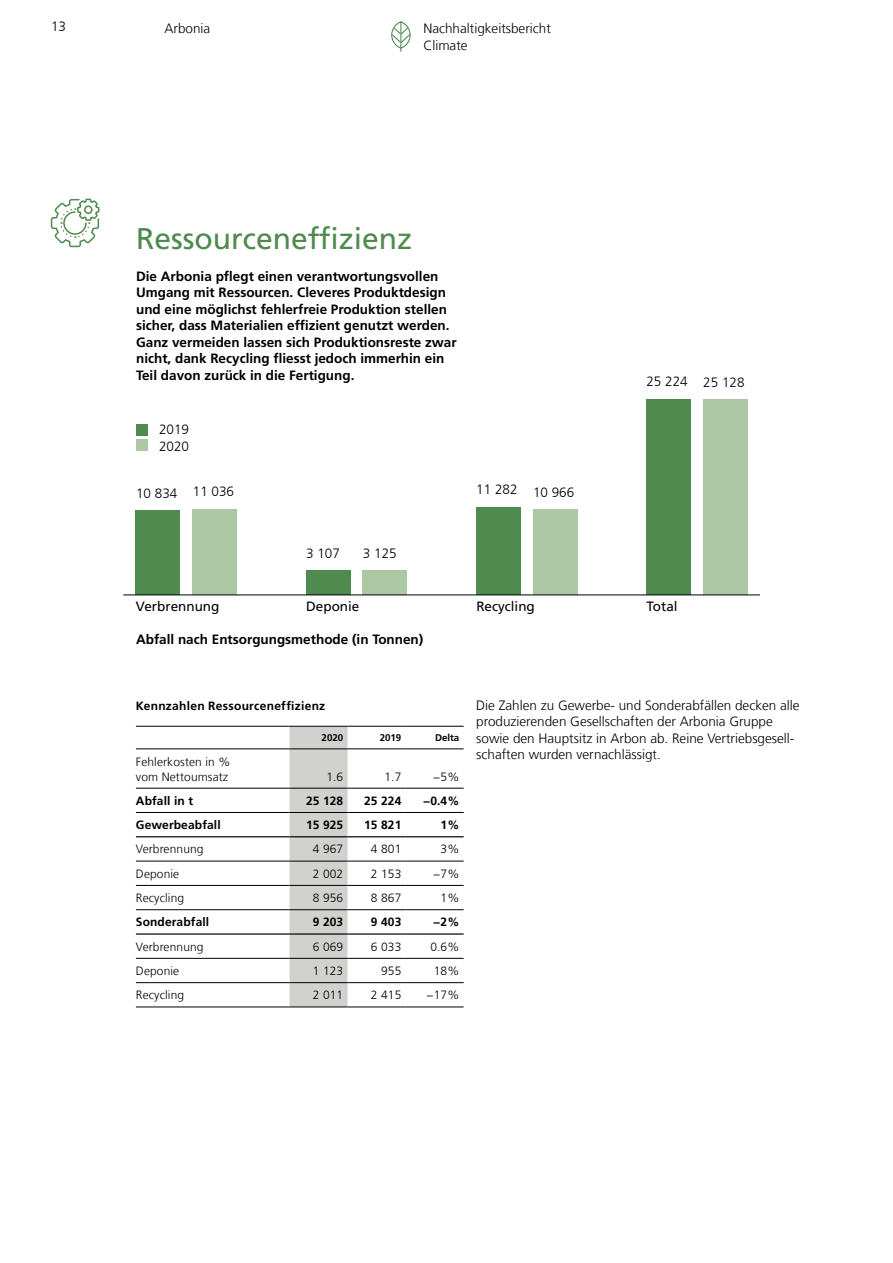
<style>
.page{position:relative;width:893px;height:1263px;background:#fff}
.page>*{position:absolute;margin:0;border:0;box-sizing:border-box;transform-origin:0 0}
.t1{font:30px "Frutiger LT Com";color:#4f8a4f}
.t2{font:700 13.5px/16.5px "Frutiger LT Com";color:#000}
.t3{font:300 13.5px/16.5px "Frutiger LT Com";color:#000}
.t4{font:13.5px "Frutiger LT Com";color:#000}
.t5{font:300 12px/15px "Frutiger LT Com";letter-spacing:.01em;color:#000}
.t6{font:700 12px "Frutiger LT Com";letter-spacing:.01em;color:#000}
.t7{font:700 9.75px "Frutiger LT Com";color:#000}
</style>
<div class="page">
<div style="left:290px;top:727px;width:58px;height:280px;background:#d1d1cf"></div>
<hr style="left:136px;top:726px;width:154px;height:1px;background:#000">
<hr style="left:290px;top:726px;width:58px;height:1px;background:#000">
<hr style="left:348px;top:726px;width:58px;height:1px;background:#000">
<hr style="left:406px;top:726px;width:58px;height:1px;background:#000">
<hr style="left:136px;top:749px;width:154px;height:1px;background:#000">
<hr style="left:290px;top:749px;width:58px;height:1px;background:#000">
<hr style="left:348px;top:749px;width:58px;height:1px;background:#000">
<hr style="left:406px;top:749px;width:58px;height:1px;background:#000">
<hr style="left:136px;top:788px;width:154px;height:1px;background:#000">
<hr style="left:290px;top:788px;width:58px;height:1px;background:#000">
<hr style="left:348px;top:788px;width:58px;height:1px;background:#000">
<hr style="left:406px;top:788px;width:58px;height:1px;background:#000">
<hr style="left:136px;top:812px;width:154px;height:1px;background:#000">
<hr style="left:290px;top:812px;width:58px;height:1px;background:#000">
<hr style="left:348px;top:812px;width:58px;height:1px;background:#000">
<hr style="left:406px;top:812px;width:58px;height:1px;background:#000">
<hr style="left:136px;top:861px;width:154px;height:1px;background:#000">
<hr style="left:290px;top:861px;width:58px;height:1px;background:#000">
<hr style="left:348px;top:861px;width:58px;height:1px;background:#000">
<hr style="left:406px;top:861px;width:58px;height:1px;background:#000">
<hr style="left:136px;top:885px;width:154px;height:1px;background:#000">
<hr style="left:290px;top:885px;width:58px;height:1px;background:#000">
<hr style="left:348px;top:885px;width:58px;height:1px;background:#000">
<hr style="left:406px;top:885px;width:58px;height:1px;background:#000">
<hr style="left:136px;top:909px;width:154px;height:1px;background:#000">
<hr style="left:290px;top:909px;width:58px;height:1px;background:#000">
<hr style="left:348px;top:909px;width:58px;height:1px;background:#000">
<hr style="left:406px;top:909px;width:58px;height:1px;background:#000">
<hr style="left:136px;top:958px;width:154px;height:1px;background:#000">
<hr style="left:290px;top:958px;width:58px;height:1px;background:#000">
<hr style="left:348px;top:958px;width:58px;height:1px;background:#000">
<hr style="left:406px;top:958px;width:58px;height:1px;background:#000">
<hr style="left:136px;top:982px;width:154px;height:1px;background:#000">
<hr style="left:290px;top:982px;width:58px;height:1px;background:#000">
<hr style="left:348px;top:982px;width:58px;height:1px;background:#000">
<hr style="left:406px;top:982px;width:58px;height:1px;background:#000">
<hr style="left:136px;top:1007px;width:154px;height:1px;background:#000">
<hr style="left:290px;top:1007px;width:58px;height:1px;background:#000">
<hr style="left:348px;top:1007px;width:58px;height:1px;background:#000">
<hr style="left:406px;top:1007px;width:58px;height:1px;background:#000">
<hr style="left:136px;top:836px;width:154px;height:1px;background:#000">
<hr style="left:290px;top:836px;width:58px;height:1px;background:#000">
<hr style="left:348px;top:836px;width:58px;height:1px;background:#000">
<hr style="left:406px;top:836px;width:58px;height:1px;background:#000">
<hr style="left:136px;top:933px;width:154px;height:2px;background:#000">
<hr style="left:290px;top:933px;width:58px;height:2px;background:#000">
<hr style="left:348px;top:933px;width:58px;height:2px;background:#000">
<hr style="left:406px;top:933px;width:58px;height:2px;background:#000">
<svg style="left:391px;top:21px;width:20px;height:30px"></svg>
<div style="left:136px;top:511px;width:44px;height:84px;background:#4f8a4f"></div>
<div style="left:306px;top:571px;width:44px;height:24px;background:#4f8a4f"></div>
<div style="left:476px;top:507px;width:44px;height:88px;background:#4f8a4f"></div>
<div style="left:646px;top:399px;width:44px;height:196px;background:#4f8a4f"></div>
<div style="left:193px;top:509px;width:44px;height:86px;background:#acc7a3"></div>
<div style="left:363px;top:570px;width:44px;height:25px;background:#acc7a3"></div>
<div style="left:533px;top:510px;width:44px;height:85px;background:#acc7a3"></div>
<div style="left:703px;top:400px;width:44px;height:195px;background:#acc7a3"></div>
<hr style="left:123px;top:594px;width:637px;height:1px;background:#000">
<svg style="left:50px;top:198px;width:50px;height:50px"></svg>
<div style="left:136px;top:424px;width:11px;height:12px;background:#4f8a4f"></div>
<div style="left:136px;top:440px;width:11px;height:11px;background:#acc7a3"></div>
<p class="t3" style="left:51px;top:19px;width:17px">13</p>
<p class="t3" style="left:165px;top:20px;width:47px">Arbonia</p>
<p class="t3" style="left:423px;top:20px;width:129px">Nachhaltigkeitsbericht<br>Climate</p>
<h1 class="t1" style="left:136px;top:221px;width:278px">Ressourceneffizienz</h1>
<p class="t2" style="left:136px;top:268px;width:322px">Die Arbonia pflegt einen verantwortungsvollen Umgang mit Ressourcen. Cleveres Produktdesign und eine möglichst fehlerfreie Produktion stellen sicher, dass Materialien effizient genutzt werden.<br>Ganz vermeiden lassen sich Produktionsreste zwar nicht, dank Recycling fliesst jedoch immerhin ein Teil davon zurück in die Fertigung.</p>
<p class="t3" style="left:159px;top:422px;width:32px">2019<br>2020</p>
<p class="t3" style="left:136px;top:485px;width:43px">10 834</p>
<p class="t3" style="left:193px;top:483px;width:43px">11 036</p>
<p class="t3" style="left:476px;top:482px;width:43px">11 282</p>
<p class="t3" style="left:533px;top:484px;width:43px">10 966</p>
<p class="t3" style="left:646px;top:373px;width:43px">25 224</p>
<p class="t3" style="left:703px;top:374px;width:43px">25 128</p>
<p class="t3" style="left:306px;top:545px;width:35px">3 107</p>
<p class="t3" style="left:363px;top:545px;width:35px">3 125</p>
<p class="t4" style="left:136px;top:598px;width:85px">Verbrennung</p>
<p class="t4" style="left:306px;top:598px;width:55px">Deponie</p>
<p class="t4" style="left:476px;top:598px;width:60px">Recycling</p>
<p class="t4" style="left:646px;top:598px;width:33px">Total</p>
<p class="t2" style="left:136px;top:631px;width:289px">Abfall nach Entsorgungsmethode (in Tonnen)</p>
<p class="t6" style="left:136px;top:698px;width:191px">Kennzahlen Ressourceneffizienz</p>
<p class="t7" style="left:322px;top:732px;width:23px">2020</p>
<p class="t7" style="left:380px;top:732px;width:23px">2019</p>
<p class="t7" style="left:435px;top:732px;width:26px">Delta</p>
<p class="t5" style="left:136px;top:754px;width:96px">Fehlerkosten in % vom Nettoumsatz</p>
<p class="t5" style="left:326px;top:769px;width:18px">1.6</p>
<p class="t5" style="left:384px;top:769px;width:18px">1.7</p>
<p class="t5" style="left:433px;top:769px;width:28px">−5%</p>
<p class="t6" style="left:136px;top:794px;width:59px">Abfall in t</p>
<p class="t6" style="left:306px;top:794px;width:39px">25 128</p>
<p class="t6" style="left:364px;top:794px;width:39px">25 224</p>
<p class="t6" style="left:423px;top:794px;width:38px">−0.4%</p>
<p class="t6" style="left:136px;top:818px;width:86px">Gewerbeabfall</p>
<p class="t6" style="left:306px;top:818px;width:39px">15 925</p>
<p class="t6" style="left:364px;top:818px;width:39px">15 821</p>
<p class="t6" style="left:441px;top:818px;width:20px">1%</p>
<p class="t5" style="left:136px;top:842px;width:69px">Verbrennung</p>
<p class="t5" style="left:313px;top:842px;width:32px">4 967</p>
<p class="t5" style="left:371px;top:842px;width:32px">4 801</p>
<p class="t5" style="left:441px;top:842px;width:20px">3%</p>
<p class="t5" style="left:136px;top:866px;width:45px">Deponie</p>
<p class="t5" style="left:313px;top:866px;width:32px">2 002</p>
<p class="t5" style="left:371px;top:866px;width:32px">2 153</p>
<p class="t5" style="left:433px;top:866px;width:28px">−7%</p>
<p class="t5" style="left:136px;top:890px;width:50px">Recycling</p>
<p class="t5" style="left:313px;top:890px;width:32px">8 956</p>
<p class="t5" style="left:371px;top:890px;width:32px">8 867</p>
<p class="t5" style="left:441px;top:890px;width:20px">1%</p>
<p class="t6" style="left:136px;top:915px;width:75px">Sonderabfall</p>
<p class="t6" style="left:313px;top:915px;width:32px">9 203</p>
<p class="t6" style="left:371px;top:915px;width:32px">9 403</p>
<p class="t6" style="left:433px;top:915px;width:28px">−2%</p>
<p class="t5" style="left:136px;top:939px;width:69px">Verbrennung</p>
<p class="t5" style="left:313px;top:939px;width:32px">6 069</p>
<p class="t5" style="left:371px;top:939px;width:32px">6 033</p>
<p class="t5" style="left:430px;top:939px;width:31px">0.6%</p>
<p class="t5" style="left:136px;top:963px;width:45px">Deponie</p>
<p class="t5" style="left:313px;top:963px;width:32px">1 123</p>
<p class="t5" style="left:381px;top:963px;width:22px">955</p>
<p class="t5" style="left:434px;top:963px;width:27px">18%</p>
<p class="t5" style="left:136px;top:988px;width:50px">Recycling</p>
<p class="t5" style="left:313px;top:988px;width:32px">2 011</p>
<p class="t5" style="left:371px;top:988px;width:32px">2 415</p>
<p class="t5" style="left:426px;top:988px;width:34px">−17%</p>
<p class="t3" style="left:476px;top:697px;width:325px">Die Zahlen zu Gewerbe- und Sonderabfällen decken alle produzierenden Gesellschaften der Arbonia Gruppe sowie den Hauptsitz in Arbon ab. Reine Vertriebsgesell&shy;schaften wurden vernachlässigt.</p>
</div>
